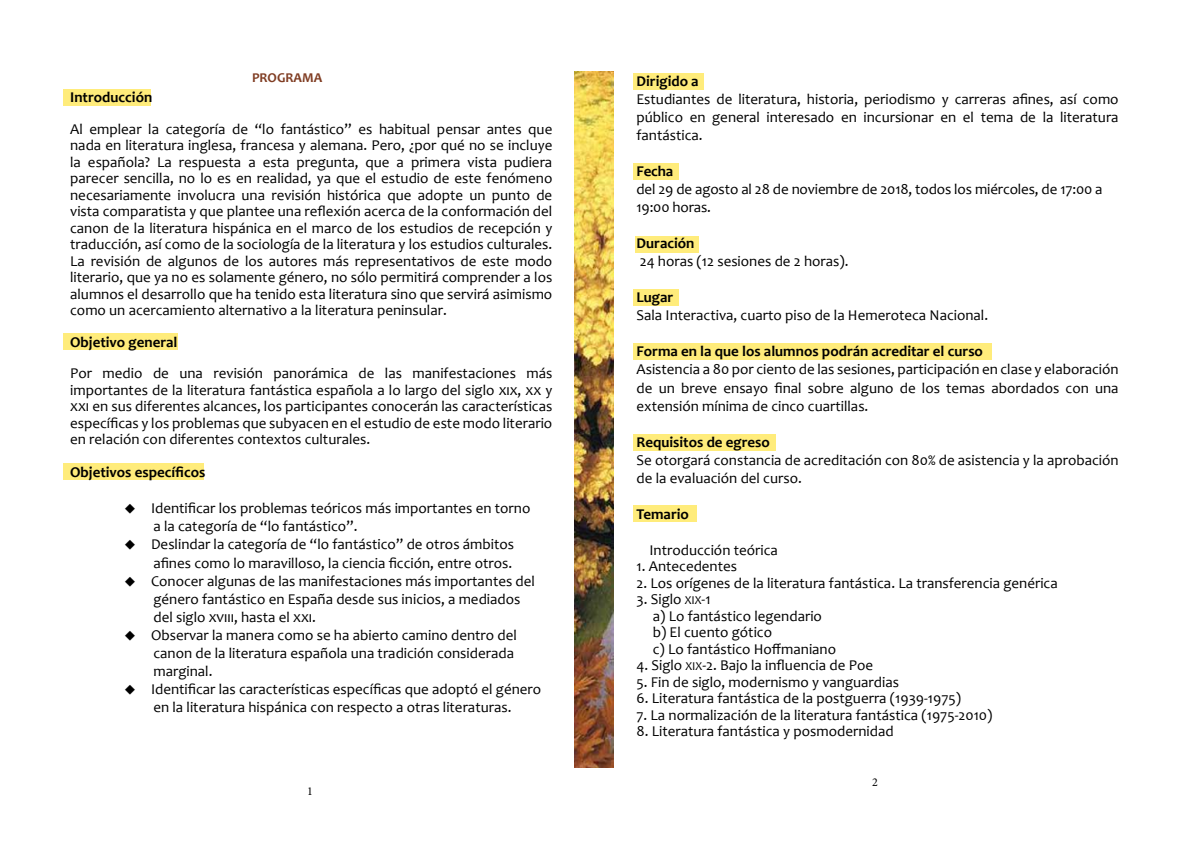
<style>
.page{position:relative;width:1188px;height:851px;background:#fff}
.page>*{position:absolute;margin:0;border:0;box-sizing:border-box;transform-origin:0 0}
.t1{font:15px/16.5px "Candara";color:#000}
.t2{font:700 15px "Candara";color:#000}
.t3{font:700 13.5px "Candara";color:#803d23}
.t4{font:12px "Minion Pro";color:#000}
.s1{font-size:12px}
</style>
<div class="page">
<div style="left:63px;top:90px;width:88px;height:16px;background:#ffec7b"></div>
<div style="left:63px;top:334px;width:115px;height:16px;background:#ffec7b"></div>
<div style="left:63px;top:463px;width:141px;height:17px;background:#ffec7b"></div>
<img style="left:574px;top:71px;width:39px;height:696px">
<div style="left:633px;top:74px;width:71px;height:16px;background:#ffec7b"></div>
<div style="left:633px;top:163px;width:46px;height:16px;background:#ffec7b"></div>
<div style="left:635px;top:236px;width:63px;height:16px;background:#ffec7b"></div>
<div style="left:633px;top:505px;width:64px;height:16px;background:#ffec7b"></div>
<div style="left:633px;top:434px;width:142px;height:16px;background:#ffec7b"></div>
<div style="left:633px;top:289px;width:46px;height:16px;background:#ffec7b"></div>
<div style="left:633px;top:344px;width:358px;height:16px;background:#ffec7b"></div>
<p class="t3" style="left:252px;top:69px;width:72px">PROGRAMA</p>
<p class="t2" style="left:70px;top:88px;width:84px">Introducción</p>
<p class="t1" style="left:70px;top:121px;width:484px;text-align:justify">Al emplear la categoría de “lo fantástico” es habitual pensar antes que nada en literatura inglesa, francesa y alemana. Pero, ¿por qué no se incluye la española? La respuesta a esta pregunta, que a primera vista pudiera parecer sencilla, no lo es en realidad, ya que el estudio de este fenómeno necesariamente involucra una revisión histórica que adopte un punto de vista comparatista y que plantee una reflexión acerca de la conformación del canon de la literatura hispánica en el marco de los estudios de recepción y traducción, así como de la sociología de la literatura y los estudios culturales.<br>La revisión de algunos de los autores más representativos de este modo literario, que ya no es solamente género, no sólo permitirá comprender a los alumnos el desarrollo que ha tenido esta literatura sino que servirá asimismo como un acercamiento alternativo a la literatura peninsular.</p>
<p class="t2" style="left:70px;top:333px;width:109px">Objetivo general</p>
<p class="t1" style="left:70px;top:365px;width:484px;text-align:justify">Por medio de una revisión panorámica de las manifestaciones más importantes de la literatura fantástica española a lo largo del siglo xix, xx y xxi en sus diferentes alcances, los participantes conocerán las características específicas y los problemas que subyacen en el estudio de este modo literario en relación con diferentes contextos culturales.</p>
<p class="t2" style="left:70px;top:463px;width:137px">Objetivos específicos</p>
<p class="t1" style="left:153px;top:499px;width:379px;line-height:18px;text-indent:-29px">◆ Identificar los problemas teóricos más importantes en torno a la categoría de “lo fantástico”.</p>
<p class="t1" style="left:124px;top:535px;width:392px;line-height:18px;text-align:right">◆ Deslindar la categoría de “lo fantástico” de otros ámbitos afines como lo maravilloso, la ciencia ficción, entre otros.</p>
<p class="t1" style="left:153px;top:571px;width:383px;line-height:18px;text-indent:-29px">◆ Conocer algunas de las manifestaciones más importantes del género fantástico en España desde sus inicios, a mediados del siglo xviii, hasta el xxi.</p>
<p class="t1" style="left:153px;top:625px;width:365px;line-height:18px;text-indent:-29px">◆ Observar la manera como se ha abierto camino dentro del canon de la literatura española una tradición considerada marginal.</p>
<p class="t1" style="left:124px;top:679px;width:419px;line-height:18px;text-align:center">◆ Identificar las características específicas que adoptó el género en la literatura hispánica con respecto a otras literaturas.</p>
<p class="t4" style="left:307px;top:782px;width:7px">1</p>
<p class="t2" style="left:637px;top:72px;width:64px">Dirigido a</p>
<p class="t1" style="left:637px;top:90px;width:484px;line-height:18px;text-align:justify">Estudiantes de literatura, historia, periodismo y carreras afines, así como público en general interesado en incursionar en el tema de la literatura fantástica.</p>
<p class="t2" style="left:637px;top:162px;width:38px">Fecha</p>
<p class="t1" style="left:637px;top:180px;width:468px;line-height:18px">del 29 de agosto al 28 de noviembre de 2018, todos los miércoles, de 17:00 a<br>19:00 horas.</p>
<p class="t2" style="left:637px;top:234px;width:59px">Duración</p>
<p class="t1" style="left:640px;top:253px;width:210px">24 horas (12 sesiones de 2 horas).</p>
<p class="t2" style="left:637px;top:288px;width:38px">Lugar</p>
<p class="t1" style="left:637px;top:307px;width:353px">Sala Interactiva, cuarto piso de la Hemeroteca Nacional.</p>
<p class="t2" style="left:637px;top:342px;width:348px">Forma en la que los alumnos podrán acreditar el curso</p>
<p class="t1" style="left:637px;top:360px;width:484px;line-height:18px;text-align:justify">Asistencia a 80 por ciento de las sesiones, participación en clase y elaboración de un breve ensayo final sobre alguno de los temas abordados con una extensión mínima de cinco cuartillas.</p>
<p class="t2" style="left:637px;top:432px;width:135px">Requisitos de egreso</p>
<p class="t1" style="left:637px;top:450px;width:484px;line-height:18px">Se otorgará constancia de acreditación con 80% de asistencia y la aprobación de la evaluación del curso.</p>
<p class="t2" style="left:637px;top:504px;width:54px">Temario</p>
<p class="t1" style="left:650px;top:541px;width:130px">Introducción teórica</p>
<p class="t1" style="left:637px;top:558px;width:102px">1. Antecedentes</p>
<p class="t1" style="left:637px;top:574px;width:423px">2. Los orígenes de la literatura fantástica. La transferencia genérica</p>
<p class="t1" style="left:653px;top:591px;width:185px;text-indent:-16px">3. Siglo <span class="s1">XIX</span>-1<br>a) Lo fantástico legendario b) El cuento gótico<br>c) Lo fantástico Hoffmaniano</p>
<p class="t1" style="left:636px;top:657px;width:238px">4. Siglo <span class="s1">XIX</span>-2. Bajo la influencia de Poe</p>
<p class="t1" style="left:637px;top:673px;width:264px">5. Fin de siglo, modernismo y vanguardias</p>
<p class="t1" style="left:637px;top:690px;width:326px">6. Literatura fantástica de la postguerra (1939-1975)</p>
<p class="t1" style="left:637px;top:706px;width:357px">7. La normalización de la literatura fantástica (1975-2010)</p>
<p class="t1" style="left:637px;top:723px;width:259px">8. Literatura fantástica y posmodernidad</p>
<p class="t4" style="left:872px;top:773px;width:7px">2</p>
</div>
